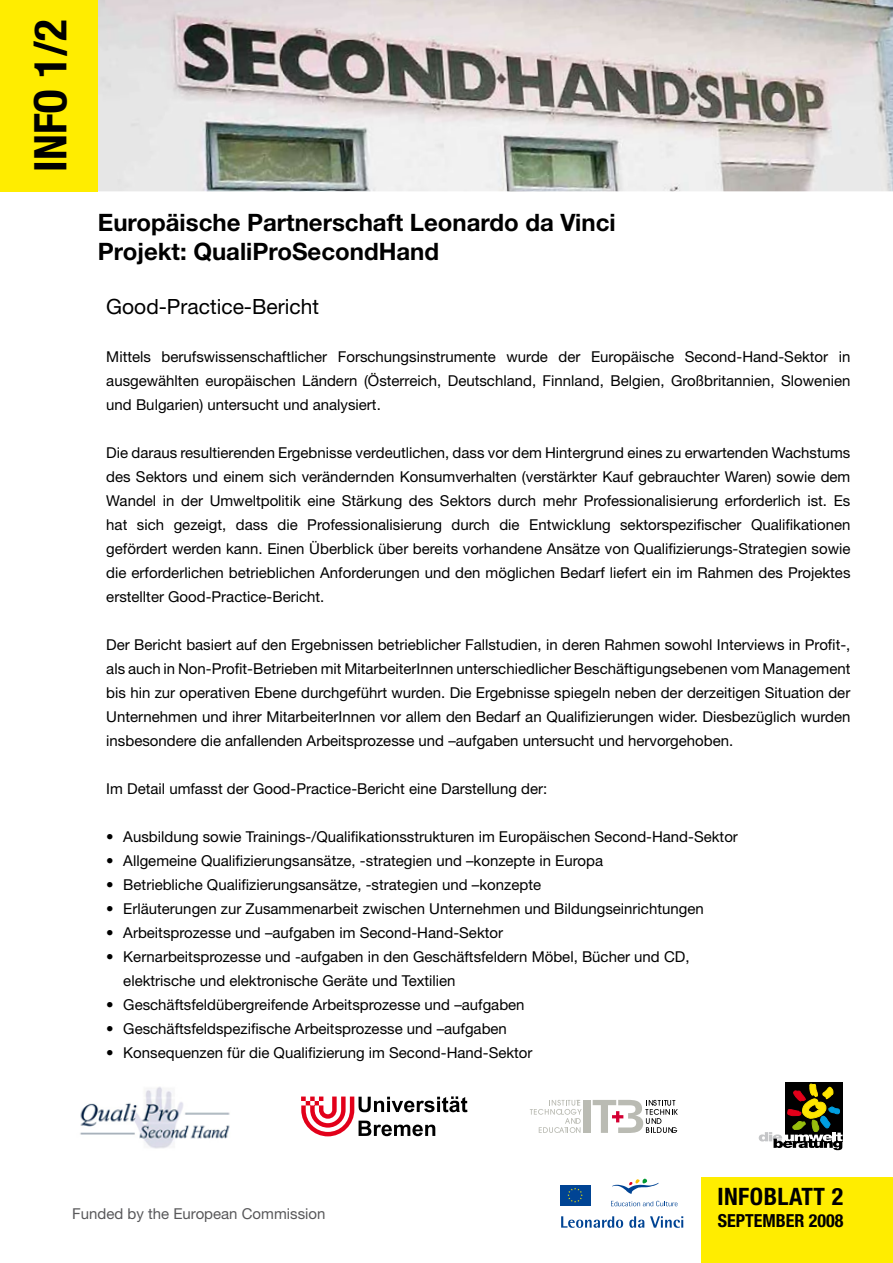
<style>
.page{position:relative;width:893px;height:1263px;background:#fff}
.page>*{position:absolute;margin:0;border:0;box-sizing:border-box;transform-origin:0 0}
.t1{font:700 condensed 45px "Helvetica Neue";color:#000}
.t2{font:700 24px/28.8px "Helvetica Neue";color:#000}
.t3{font:700 condensed 24px "Helvetica Neue";letter-spacing:.02em;color:#000}
.t4{font:21px "Helvetica Neue";color:#000}
.t5{font:700 condensed 18px "Helvetica Neue";color:#000}
.t6{font:15px/24px "Helvetica Neue";color:#000;text-align:justify}
.t7{font:15px "Helvetica Neue";color:#58585a}
</style>
<div class="page">
<img style="left:98px;top:0;width:795px;height:191px">
<div style="left:560px;top:1185px;width:30px;height:20px;background:#004494"></div>
<svg style="left:567px;top:1188px;width:16px;height:14px"></svg>
<svg style="left:561px;top:1216px;width:62px;height:12px"></svg>
<svg style="left:629px;top:1216px;width:15px;height:12px"></svg>
<svg style="left:650px;top:1216px;width:33px;height:12px"></svg>
<svg style="left:612px;top:1178px;width:47px;height:16px"></svg>
<svg style="left:611px;top:1201px;width:67px;height:5px"></svg>
<svg style="left:759px;top:1082px;width:84px;height:68px"></svg>
<img style="left:80px;top:1087px;width:150px;height:62px">
<svg style="left:301px;top:1096px;width:166px;height:40px"></svg>
<svg style="left:593px;top:1100px;width:84px;height:33px"></svg>
<div style="left:584px;top:1100px;width:7px;height:33px;background:#babbb3"></div>
<svg style="left:530px;top:1100px;width:52px;height:33px"></svg>
<div style="left:0;top:0;width:98px;height:191px;background:#ffed00"></div>
<div style="left:702px;top:1178px;width:191px;height:85px;background:#ffed00"></div>
<h1 class="t1" style="left:23px;top:172px;width:154px;rotate:-90deg">INFO 1/2</h1>
<h2 class="t2" style="left:98px;top:208px;width:519px">Europäische Partnerschaft Leonardo da Vinci<br>Projekt: QualiProSecondHand</h2>
<h3 class="t4" style="left:106px;top:294px;width:214px">Good-Practice-Bericht</h3>
<p class="t6" style="left:106px;top:345px;width:746px">Mittels berufswissenschaftlicher Forschungsinstrumente wurde der Europäische Second-Hand-Sektor in ausgewählten europäischen Ländern (Österreich, Deutschland, Finnland, Belgien, Großbritannien, Slowenien und Bulgarien) untersucht und analysiert.</p>
<p class="t6" style="left:106px;top:441px;width:746px">Die daraus resultierenden Ergebnisse verdeutlichen, dass vor dem Hintergrund eines zu erwartenden Wachstums des Sektors und einem sich verändernden Konsumverhalten (verstärkter Kauf gebrauchter Waren) sowie dem Wandel in der Umweltpolitik eine Stärkung des Sektors durch mehr Professionalisierung erforderlich ist. Es hat sich gezeigt, dass die Professionalisierung durch die Entwicklung sektorspezifischer Qualifikationen gefördert werden kann. Einen Überblick über bereits vorhandene Ansätze von Qualifizierungs-Strategien sowie die erforderlichen betrieblichen Anforderungen und den möglichen Bedarf liefert ein im Rahmen des Projektes erstellter Good-Practice-Bericht.</p>
<p class="t6" style="left:106px;top:633px;width:746px">Der Bericht basiert auf den Ergebnissen betrieblicher Fallstudien, in deren Rahmen sowohl Interviews in Profit-, als auch in Non-Profit-Betrieben mit MitarbeiterInnen unterschiedlicher Beschäftigungsebenen vom Management bis hin zur operativen Ebene durchgeführt wurden. Die Ergebnisse spiegeln neben der derzeitigen Situation der Unternehmen und ihrer MitarbeiterInnen vor allem den Bedarf an Qualifizierungen wider. Diesbezüglich wurden insbesondere die anfallenden Arbeitsprozesse und –aufgaben untersucht und hervorgehoben.</p>
<p class="t6" style="left:106px;top:777px;width:442px">Im Detail umfasst der Good-Practice-Bericht eine Darstellung der:</p>
<p class="t6" style="left:106px;top:825px;width:633px">• Ausbildung sowie Trainings-/Qualifikationsstrukturen im Europäischen Second-Hand-Sektor</p>
<p class="t6" style="left:106px;top:849px;width:498px">• Allgemeine Qualifizierungsansätze, -strategien und –konzepte in Europa</p>
<p class="t6" style="left:106px;top:873px;width:436px">• Betriebliche Qualifizierungsansätze, -strategien und –konzepte</p>
<p class="t6" style="left:106px;top:897px;width:599px">• Erläuterungen zur Zusammenarbeit zwischen Unternehmen und Bildungseinrichtungen</p>
<p class="t6" style="left:106px;top:921px;width:398px">• Arbeitsprozesse und –aufgaben im Second-Hand-Sektor</p>
<p class="t6" style="left:123px;top:945px;width:568px;text-indent:-17px">• Kernarbeitsprozesse und -aufgaben in den Geschäftsfeldern Möbel, Bücher und CD, elektrische und elektronische Geräte und Textilien</p>
<p class="t6" style="left:106px;top:993px;width:420px">• Geschäftsfeldübergreifende Arbeitsprozesse und –aufgaben</p>
<p class="t6" style="left:106px;top:1017px;width:402px">• Geschäftsfeldspezifische Arbeitsprozesse und –aufgaben</p>
<p class="t6" style="left:106px;top:1041px;width:428px">• Konsequenzen für die Qualifizierung im Second-Hand-Sektor</p>
<p class="t7" style="left:72px;top:1205px;width:255px">Funded by the European Commission</p>
<h2 class="t3" style="left:717px;top:1182px;width:128px">INFOBLATT 2</h2>
<p class="t5" style="left:718px;top:1209px;width:127px">SEPTEMBER 2008</p>
</div>
